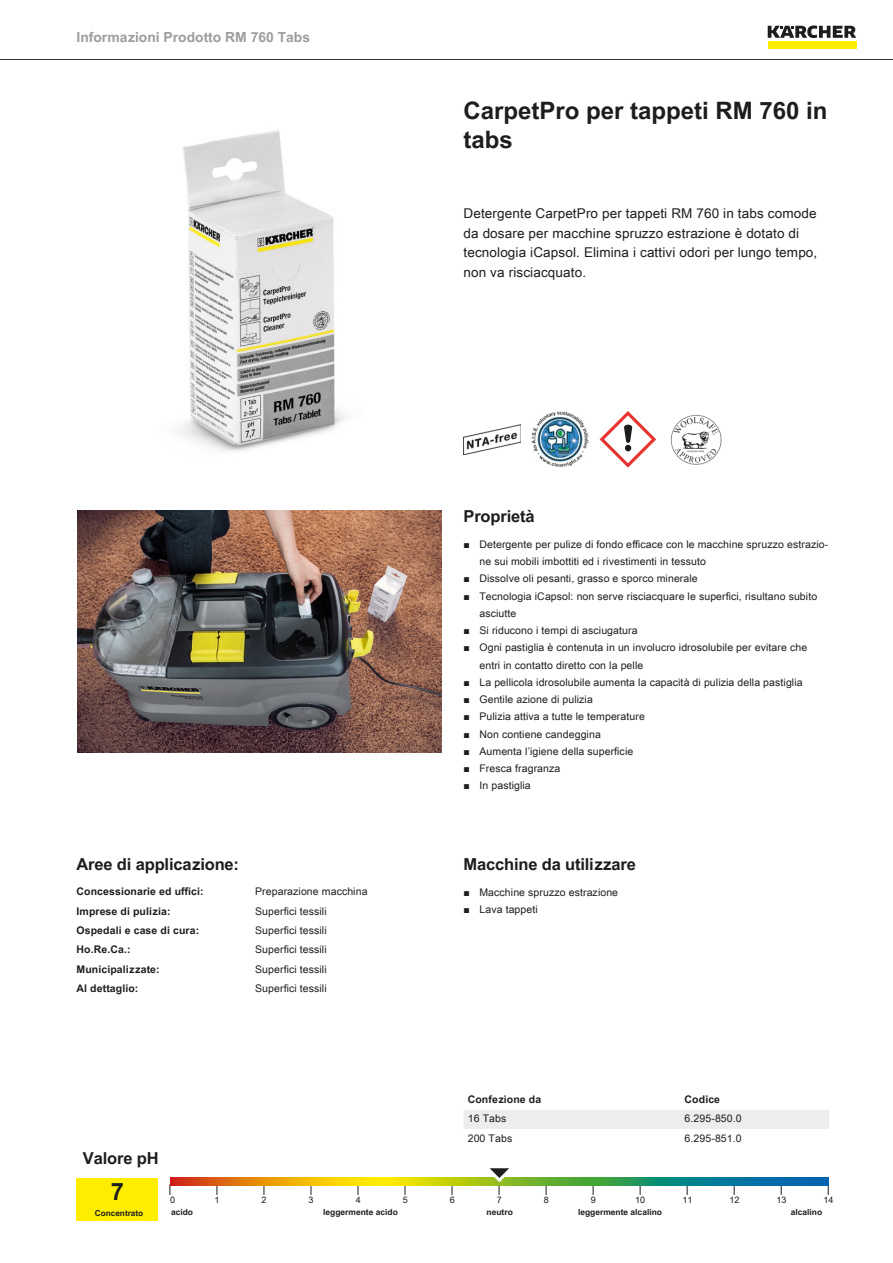
<style>
.page{position:relative;width:893px;height:1263px;background:#fff}
.page>*{position:absolute;margin:0;border:0;box-sizing:border-box;transform-origin:0 0}
.t1{font:700 24px/28.8px "Arial Unicode MS";color:#1d1d1b}
.t2{font:700 16.5px "Arial Unicode MS";letter-spacing:-.01em;color:#1d1d1b}
.t3{font:700 13.8px "Arial Unicode MS";color:#9d9d9d}
.t4{font:13.5px/19.5px "Arial Unicode MS";letter-spacing:.01em;color:#1d1d1b}
.t5{font:10.5px/17.2px "Arial Unicode MS";letter-spacing:.01em;color:#1d1d1b}
.t6{font:700 10.5px "Arial Unicode MS";letter-spacing:.01em;color:#1d1d1b}
.t7{font:9px "Arial Unicode MS";color:#1d1d1b}
.t8{font:700 8.4px "Arial Unicode MS";color:#1d1d1b}
.t9{font:700 8.25px "Arial Unicode MS";color:#1d1d1b}
.s1{font-family:"Arial"}
</style>
<div class="page">
<hr style="left:0;top:59px;width:893px;height:1px;background:#1d1d1b">
<div style="left:768px;top:42px;width:88px;height:7px;background:#ffed00"></div>
<svg style="left:768px;top:26px;width:88px;height:12px"></svg>
<img style="left:180px;top:130px;width:166px;height:321px">
<img style="left:463px;top:424px;width:57px;height:30px">
<img style="left:531px;top:411px;width:57px;height:56px">
<svg style="left:600px;top:411px;width:56px;height:57px"></svg>
<img style="left:670px;top:414px;width:52px;height:51px">
<img style="left:77px;top:510px;width:365px;height:243px">
<div style="left:77px;top:1178px;width:81px;height:42px;background:#ffed00"></div>
<svg style="left:170px;top:1178px;width:658px;height:8px"></svg>
<svg style="left:482px;top:1168px;width:38px;height:27px"></svg>
<div style="left:464px;top:1110px;width:365px;height:19px;background:#ededed"></div>
<h3 class="t3" style="left:77px;top:27px;width:235px">Informazioni Prodotto RM 760 Tabs</h3>
<h2 class="t2" style="left:77px;top:852px;width:164px">Aree di applicazione:</h2>
<p class="t6" style="left:77px;top:884px;width:129px">Concessionarie ed uffici:</p>
<p class="t5" style="left:255px;top:882px;width:114px">Preparazione macchina</p>
<p class="t6" style="left:77px;top:903px;width:96px">Imprese di pulizia:</p>
<p class="t5" style="left:255px;top:902px;width:73px">Superfici tessili</p>
<p class="t6" style="left:77px;top:922px;width:124px">Ospedali e case di cura:</p>
<p class="t5" style="left:255px;top:921px;width:73px">Superfici tessili</p>
<p class="t6" style="left:77px;top:942px;width:56px">Ho.Re.Ca.:</p>
<p class="t5" style="left:255px;top:941px;width:73px">Superfici tessili</p>
<p class="t6" style="left:77px;top:961px;width:85px">Municipalizzate:</p>
<p class="t5" style="left:255px;top:960px;width:73px">Superfici tessili</p>
<p class="t6" style="left:77px;top:981px;width:63px">Al dettaglio:</p>
<p class="t5" style="left:255px;top:980px;width:73px">Superfici tessili</p>
<h1 class="t1" style="left:463px;top:97px;width:366px">CarpetPro per tappeti RM 760 in tabs</h1>
<p class="t4" style="left:463px;top:203px;width:355px">Detergente CarpetPro per tappeti RM 760 in tabs comode da dosare per macchine spruzzo estrazione è dotato di tecnologia iCapsol. Elimina i cattivi odori per lungo tempo, non va risciacquato.</p>
<h2 class="t2" style="left:463px;top:504px;width:73px">Proprietà</h2>
<p class="t5" style="left:479px;top:535px;width:350px;text-indent:-16px"><span class="s1">■</span> Detergente per pulize di fondo efficace con le macchine spruzzo estrazio&shy;ne sui mobili imbottiti ed i rivestimenti in tessuto</p>
<p class="t5" style="left:463px;top:570px;width:236px"><span class="s1">■</span> Dissolve oli pesanti, grasso e sporco minerale</p>
<p class="t5" style="left:479px;top:587px;width:339px;text-indent:-16px"><span class="s1">■</span> Tecnologia iCapsol: non serve risciacquare le superfici, risultano subito asciutte</p>
<p class="t5" style="left:463px;top:622px;width:176px"><span class="s1">■</span> Si riducono i tempi di asciugatura</p>
<p class="t5" style="left:479px;top:639px;width:329px;text-indent:-16px"><span class="s1">■</span> Ogni pastiglia è contenuta in un involucro idrosolubile per evitare che entri in contatto diretto con la pelle</p>
<p class="t5" style="left:463px;top:673px;width:341px"><span class="s1">■</span> La pellicola idrosolubile aumenta la capacità di pulizia della pastiglia</p>
<p class="t5" style="left:463px;top:691px;width:131px"><span class="s1">■</span> Gentile azione di pulizia</p>
<p class="t5" style="left:463px;top:708px;width:183px"><span class="s1">■</span> Pulizia attiva a tutte le temperature</p>
<p class="t5" style="left:463px;top:725px;width:139px"><span class="s1">■</span> Non contiene candeggina</p>
<p class="t5" style="left:463px;top:742px;width:171px"><span class="s1">■</span> Aumenta l’igiene della superficie</p>
<p class="t5" style="left:463px;top:760px;width:98px"><span class="s1">■</span> Fresca fragranza</p>
<p class="t5" style="left:463px;top:777px;width:69px"><span class="s1">■</span> In pastiglia</p>
<h2 class="t2" style="left:463px;top:852px;width:174px">Macchine da utilizzare</h2>
<p class="t5" style="left:463px;top:883px;width:156px"><span class="s1">■</span> Macchine spruzzo estrazione</p>
<p class="t5" style="left:463px;top:900px;width:76px"><span class="s1">■</span> Lava tappeti</p>
<p class="t6" style="left:468px;top:1092px;width:75px">Confezione da</p>
<p class="t6" style="left:685px;top:1092px;width:37px">Codice</p>
<p class="t5" style="left:468px;top:1110px;width:40px">16 Tabs</p>
<p class="t5" style="left:685px;top:1110px;width:59px">6.295-850.0</p>
<p class="t5" style="left:468px;top:1129px;width:46px">200 Tabs</p>
<p class="t5" style="left:685px;top:1129px;width:59px">6.295-851.0</p>
<h2 class="t2" style="left:83px;top:1146px;width:77px">Valore pH</h2>
<h1 class="t1" style="left:111px;top:1178px;width:15px">7</h1>
<p class="t7" style="left:170px;top:1193px;width:7px">0</p>
<p class="t7" style="left:215px;top:1193px;width:7px">1</p>
<p class="t7" style="left:262px;top:1193px;width:7px">2</p>
<p class="t7" style="left:309px;top:1193px;width:7px">3</p>
<p class="t7" style="left:356px;top:1193px;width:7px">4</p>
<p class="t7" style="left:403px;top:1193px;width:7px">5</p>
<p class="t7" style="left:450px;top:1193px;width:7px">6</p>
<p class="t7" style="left:497px;top:1193px;width:7px">7</p>
<p class="t7" style="left:544px;top:1193px;width:7px">8</p>
<p class="t7" style="left:591px;top:1193px;width:7px">9</p>
<p class="t7" style="left:635px;top:1193px;width:12px">10</p>
<p class="t7" style="left:682px;top:1193px;width:12px">11</p>
<p class="t7" style="left:729px;top:1193px;width:12px">12</p>
<p class="t7" style="left:776px;top:1193px;width:12px">13</p>
<p class="t7" style="left:823px;top:1193px;width:12px">14</p>
<p class="t9" style="left:95px;top:1207px;width:50px">Concentrato</p>
<p class="t8" style="left:171px;top:1206px;width:24px">acido</p>
<p class="t8" style="left:323px;top:1206px;width:76px">leggermente acido</p>
<p class="t8" style="left:487px;top:1206px;width:28px">neutro</p>
<p class="t8" style="left:578px;top:1206px;width:86px">leggermente alcalino</p>
<p class="t8" style="left:791px;top:1206px;width:33px">alcalino</p>
</div>
